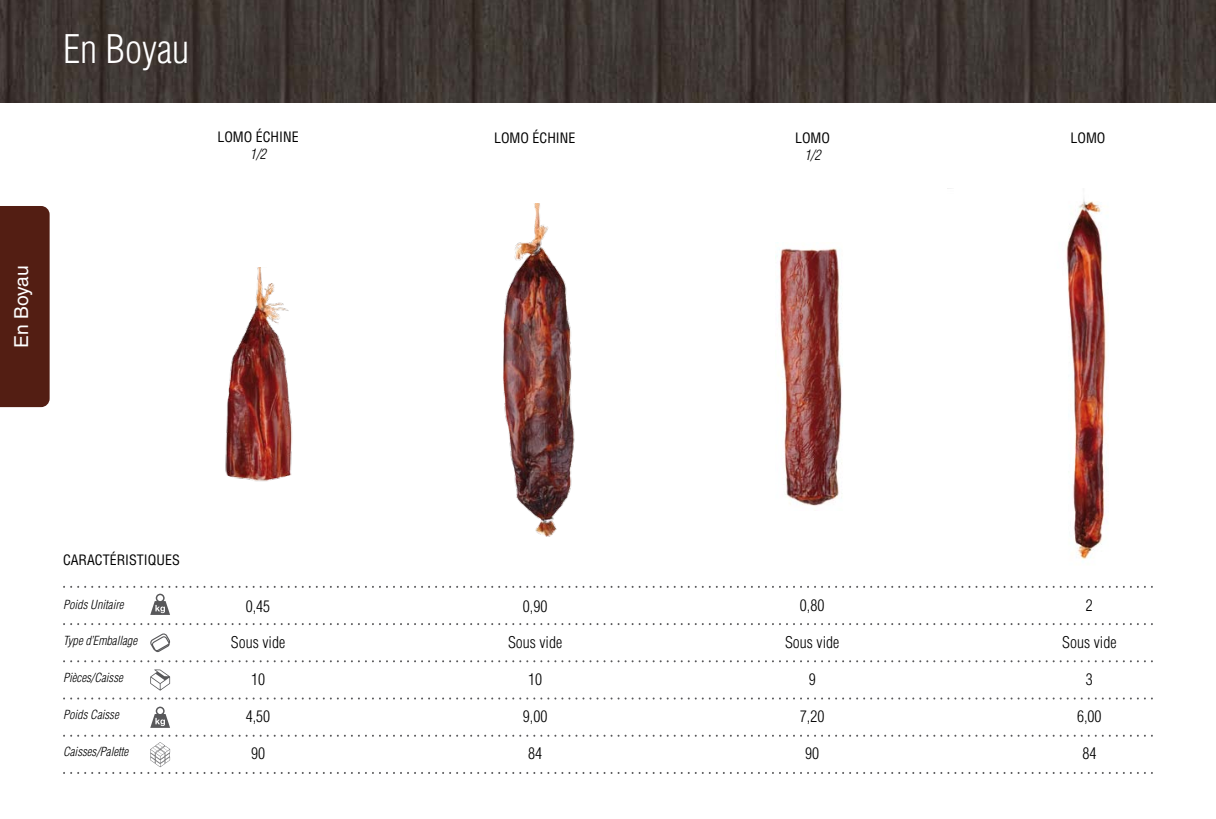
<style>
.page{position:relative;width:1216px;height:819px;background:#fff}
.page>*{position:absolute;margin:0;border:0;box-sizing:border-box;transform-origin:0 0}
.t1{font:300 condensed 38.5px "Helvetica";color:#fff}
.t2{font:19.25px "Helvetica";color:#fff}
.t3{font:300 condensed 15.75px "Helvetica";color:#000}
.t4{font:condensed 14px "Helvetica";color:#000}
.t5{font:italic 300 condensed 14px "Helvetica";color:#000}
.t6{font:italic 300 condensed 12.25px "Helvetica";color:#000}
</style>
<div class="page">
<img style="left:0;top:0;width:1215px;height:103px">
<div style="left:0;top:206px;width:50px;height:201px;background:#531e13"></div>
<svg style="left:64px;top:623px;width:1075px;height:2px"></svg>
<svg style="left:64px;top:660px;width:1075px;height:2px"></svg>
<svg style="left:64px;top:697px;width:1075px;height:2px"></svg>
<svg style="left:64px;top:734px;width:1075px;height:2px"></svg>
<svg style="left:64px;top:585px;width:1075px;height:30px"></svg>
<svg style="left:150px;top:633px;width:20px;height:19px"></svg>
<svg style="left:150px;top:669px;width:20px;height:21px"></svg>
<svg style="left:64px;top:742px;width:1075px;height:32px"></svg>
<svg style="left:150px;top:706px;width:20px;height:21px"></svg>
<img style="left:225px;top:268px;width:67px;height:214px">
<img style="left:775px;top:248px;width:67px;height:258px">
<img style="left:503px;top:203px;width:72px;height:334px">
<img style="left:947px;top:188px;width:159px;height:374px">
<h1 class="t1" style="left:63px;top:25px;width:128px">En Boyau</h1>
<p class="t4" style="left:217px;top:128px;width:83px">LOMO ÉCHINE</p>
<p class="t5" style="left:250px;top:145px;width:18px">1/2</p>
<p class="t2" style="left:10px;top:347px;width:84px;rotate:-90deg">En Boyau</p>
<p class="t4" style="left:63px;top:551px;width:118px">CARACTÉRISTIQUES</p>
<p class="t6" style="left:63px;top:596px;width:62px">Poids Unitaire</p>
<p class="t6" style="left:63px;top:633px;width:76px">Type d’Emballage</p>
<p class="t6" style="left:63px;top:670px;width:61px">Pièces/Caisse</p>
<p class="t6" style="left:63px;top:707px;width:57px">Poids Caisse</p>
<p class="t6" style="left:63px;top:743px;width:67px">Caisses/Palette</p>
<p class="t3" style="left:246px;top:596px;width:26px">0,45</p>
<p class="t3" style="left:231px;top:632px;width:56px">Sous vide</p>
<p class="t3" style="left:251px;top:669px;width:15px">10</p>
<p class="t3" style="left:246px;top:706px;width:26px">4,50</p>
<p class="t3" style="left:251px;top:743px;width:15px">90</p>
<p class="t4" style="left:494px;top:129px;width:83px">LOMO ÉCHINE</p>
<p class="t4" style="left:795px;top:129px;width:36px">LOMO</p>
<p class="t5" style="left:804px;top:146px;width:18px">1/2</p>
<p class="t3" style="left:523px;top:596px;width:26px">0,90</p>
<p class="t3" style="left:508px;top:632px;width:56px">Sous vide</p>
<p class="t3" style="left:528px;top:669px;width:15px">10</p>
<p class="t3" style="left:523px;top:706px;width:26px">9,00</p>
<p class="t3" style="left:528px;top:743px;width:15px">84</p>
<p class="t3" style="left:800px;top:596px;width:26px">0,80</p>
<p class="t3" style="left:785px;top:632px;width:56px">Sous vide</p>
<p class="t3" style="left:808px;top:669px;width:8px">9</p>
<p class="t3" style="left:800px;top:706px;width:26px">7,20</p>
<p class="t3" style="left:805px;top:743px;width:15px">90</p>
<p class="t4" style="left:1070px;top:129px;width:36px">LOMO</p>
<p class="t3" style="left:1085px;top:596px;width:8px">2</p>
<p class="t3" style="left:1062px;top:632px;width:56px">Sous vide</p>
<p class="t3" style="left:1085px;top:669px;width:8px">3</p>
<p class="t3" style="left:1077px;top:706px;width:26px">6,00</p>
<p class="t3" style="left:1082px;top:743px;width:15px">84</p>
</div>
